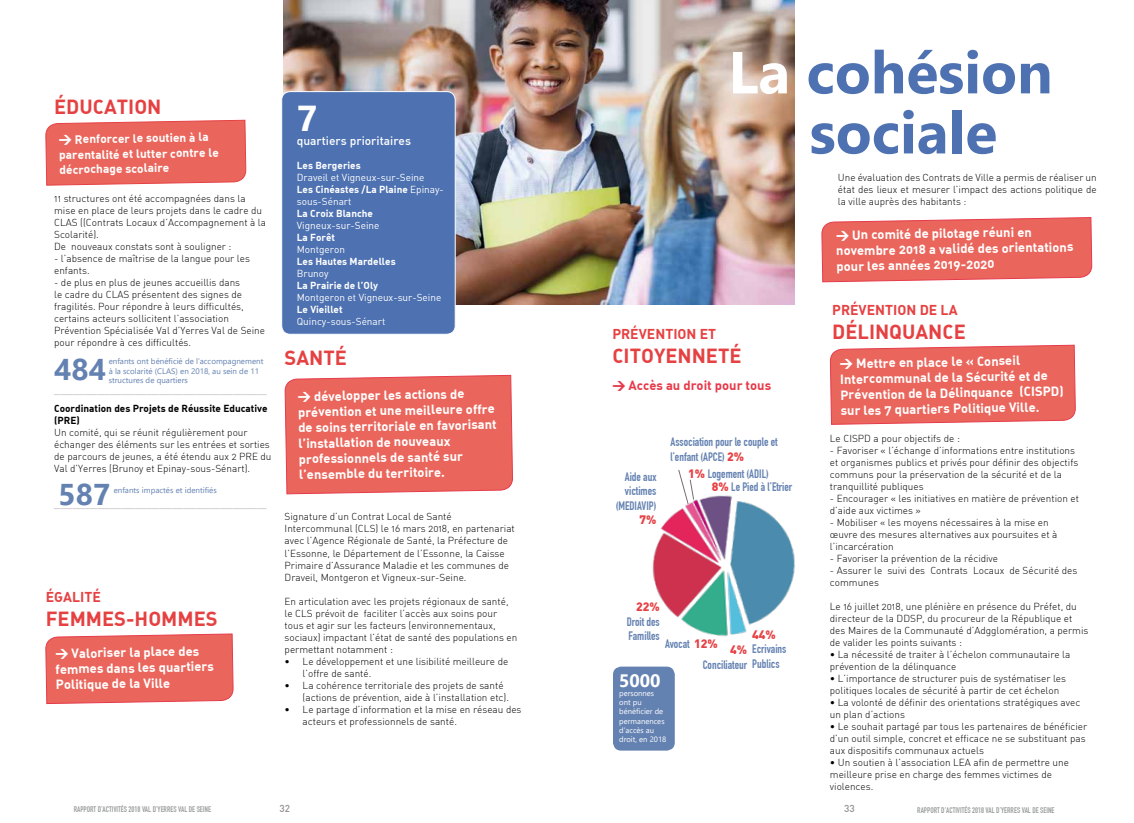
<style>
.page{position:relative;width:1134px;height:823px;background:#fff}
.page>*{position:absolute;margin:0;border:0;box-sizing:border-box;transform-origin:0 0}
.t1{font:700 59px/60px "Segoe UI";color:#4d71b1;text-align:center}
.t2{font:700 36px "Segoe UI";color:#fff}
.t3{font:700 30px "Segoe UI";color:#6381b1}
.t4{font:700 20px "DIN Alternate";color:#e64142}
.t5{font:700 18px "Segoe UI";color:#fff}
.t6{font:700 14px "DIN Alternate";color:#e64142}
.t7{font:700 13px/15.6px "DIN Alternate";color:#fff}
.t8{font:700 13px "DIN Alternate";color:#e63a4a}
.t9{font:700 12px/14.4px "DIN Condensed";color:#6381b1}
.t10{font:700 12px/15.6px "DIN Alternate";color:#fff}
.t11{font:500 12px "DIN";color:#fff}
.t12{font:900 12px "DIN";color:#e64144}
.t13{font:300 10px/12px "DIN Alternate";color:#000}
.t14{font:10px/12px "DIN Alternate";color:#fff}
.t15{font:300 10px/12px "DIN";color:#000;text-align:justify}
.t16{font:700 10px "DIN Alternate";color:#fff}
.t17{font:700 10px/12px "DIN Alternate";color:#000}
.t18{font:500 10px "DIN";color:#96908e}
.t19{font:8px/9.6px "Segoe UI";color:#6381b1}
.t20{font:700 8px "DIN Condensed";color:#9c9e9f}
.t21{font:7.7px/9.2px "Segoe UI";color:#fff}
.t22{font:300 6px "DIN";color:#7b6c72}
.s1{font-family:"DIN";font-weight:900;font-size:13px}
.s2{font-family:"DIN";font-weight:900}
.s3{font-weight:700}
.s4{color:#fff}
.s5{font-family:"DIN";font-weight:900;color:#e64144}
</style>
<div class="page">
<img style="left:283px;top:0;width:511px;height:304px">
<div style="left:282px;top:92px;width:173px;height:242px;background:#4d71b1;border-radius:9px"></div>
<div style="left:281px;top:91px;width:175px;height:243px;border:1px solid #fff;border-radius:9px"></div>
<svg style="left:821px;top:217px;width:271px;height:66px;background:#eb7169"></svg>
<svg style="left:45px;top:119px;width:202px;height:67px;background:#eb7068"></svg>
<svg style="left:284px;top:374px;width:229px;height:120px;background:#ea6c63"></svg>
<img style="left:652px;top:495px;width:143px;height:142px">
<svg style="left:678px;top:470px;width:16px;height:34px"></svg>
<div style="left:613px;top:666px;width:62px;height:84px;background:#6381b1;border-radius:8px"></div>
<svg style="left:829px;top:344px;width:247px;height:81px;background:#eb6f67"></svg>
<svg style="left:45px;top:633px;width:189px;height:71px;background:#eb6e66"></svg>
<h3 class="t4" style="left:54px;top:94px;width:109px">ÉDUCATION</h3>
<p class="t10" style="left:59px;top:131px;width:161px;rotate:-1deg"><span class="s1">&gt;</span> Renforcer le soutien à la parentalité et lutter contre le</p>
<p class="t10" style="left:59px;top:161px;width:111px;rotate:-1deg">décrochage scolaire</p>
<p class="t13" style="left:54px;top:192px;width:213px">11 structures ont été accompagnées dans la mise en place de leurs projets dans le cadre du CLAS ((Contrats Locaux d’Accompagnement à la Scolarité).<br>De nouveaux constats sont à souligner :</p>
<p class="t13" style="left:54px;top:252px;width:197px">- l’absence de maîtrise de la langue pour les enfants.</p>
<p class="t13" style="left:54px;top:276px;width:212px">- de plus en plus de jeunes accueillis dans<br>le cadre du CLAS présentent des signes de fragilités. Pour répondre à leurs difficultés, certains acteurs sollicitent l’association Prévention Spécialisée Val d’Yerres Val de Seine pour répondre à ces difficultés.</p>
<h3 class="t3" style="left:54px;top:341px;width:53px">484</h3>
<p class="t19" style="left:109px;top:355px;width:156px">enfants ont bénéficié de l’accompagnement à la scolarité (CLAS) en 2018, au sein de 11 structures de quartiers</p>
<p class="t22" style="left:54px;top:388px;width:214px">_____________________________________________________________________</p>
<p class="t17" style="left:54px;top:402px;width:215px">Coordination des Projets de Réussite Educative (PRE)</p>
<p class="t13" style="left:54px;top:426px;width:219px">Un comité, qui se réunit régulièrement pour échanger des éléments sur les entrées et sorties de parcours de jeunes, a été étendu aux 2 PRE du Val d’Yerres (Brunoy et Epinay-sous-Sénart).</p>
<p class="t22" style="left:54px;top:502px;width:214px">_____________________________________________________________________</p>
<h3 class="t3" style="left:59px;top:465px;width:53px">587</h3>
<p class="t19" style="left:114px;top:484px;width:104px">enfants impactés et identifiés</p>
<h3 class="t6" style="left:46px;top:588px;width:57px">ÉGALITÉ</h3>
<h3 class="t4" style="left:46px;top:605px;width:173px">FEMMES-HOMMES</h3>
<h3 class="t7" style="left:55px;top:644px;width:160px;rotate:-1deg"><span class="s2">&gt;</span> Valoriser la place des femmes dans les quartiers<br>Politique de la Ville</h3>
<h2 class="t2" style="left:297px;top:84px;width:22px">7</h2>
<p class="t11" style="left:297px;top:133px;width:116px">quartiers prioritaires</p>
<p class="t16" style="left:297px;top:159px;width:65px">Les Bergeries</p>
<p class="t14" style="left:297px;top:171px;width:148px">Draveil et Vigneux-sur-Seine<br><span class="s3">Les Cinéastes /La Plaine</span> Epinay&shy;sous-Sénart</p>
<p class="t16" style="left:297px;top:207px;width:78px">La Croix Blanche</p>
<p class="t14" style="left:297px;top:219px;width:84px">Vigneux-sur-Seine</p>
<p class="t16" style="left:297px;top:231px;width:40px">La Forêt</p>
<p class="t14" style="left:297px;top:243px;width:50px">Montgeron</p>
<p class="t16" style="left:297px;top:255px;width:100px">Les Hautes Mardelles</p>
<p class="t14" style="left:297px;top:267px;width:33px">Brunoy</p>
<p class="t16" style="left:297px;top:279px;width:83px">La Prairie de l’Oly</p>
<p class="t14" style="left:297px;top:291px;width:146px">Montgeron et Vigneux-sur-Seine</p>
<p class="t16" style="left:297px;top:303px;width:47px">Le Vieillet</p>
<p class="t14" style="left:297px;top:315px;width:90px">Quincy-sous-Sénart</p>
<h3 class="t4" style="left:285px;top:345px;width:64px">SANTÉ</h3>
<h3 class="t7" style="left:298px;top:388px;width:200px;rotate:-1deg"><span class="s2">&gt;</span> développer les actions de prévention et une meilleure offre de soins territoriale en favorisant l’installation de nouveaux professionnels de santé sur l’ensemble du territoire.</h3>
<p class="t13" style="left:285px;top:510px;width:232px">Signature d’un Contrat Local de Santé Intercommunal (CLS) le 16 mars 2018, en partenariat avec l’Agence Régionale de Santé, la Préfecture de l’Essonne, le Département de l’Essonne, la Caisse Primaire d’Assurance Maladie et les communes de Draveil, Montgeron et Vigneux-sur-Seine.</p>
<p class="t13" style="left:285px;top:594px;width:234px">En articulation avec les projets régionaux de santé, le CLS prévoit de faciliter l’accès aux soins pour tous et agir sur les facteurs (environnementaux, sociaux) impactant l’état de santé des populations en permettant notamment :</p>
<p class="t13" style="left:303px;top:654px;width:207px;text-indent:-18px">• Le développement et une lisibilité meilleure de l’offre de santé.</p>
<p class="t13" style="left:303px;top:678px;width:208px;text-indent:-18px">• La cohérence territoriale des projets de santé (actions de prévention, aide à l’installation etc).</p>
<p class="t13" style="left:303px;top:702px;width:220px;text-indent:-18px">• Le partage d’information et la mise en réseau des acteurs et professionnels de santé.</p>
<h1 class="t1" style="left:728px;top:38px;width:326px"><span class="s4">La</span> cohésion sociale</h1>
<p class="t15" style="left:838px;top:171px;width:260px">Une évaluation des Contrats de Ville a permis de réaliser un état des lieux et mesurer l’impact des actions politique de la ville auprès des habitants :</p>
<h3 class="t7" style="left:836px;top:226px;width:239px;rotate:-1deg"><span class="s2">&gt;</span> Un comité de pilotage réuni en novembre 2018 a validé des orientations pour les années 2019-2020</h3>
<h3 class="t6" style="left:612px;top:324px;width:105px">PRÉVENTION ET</h3>
<h3 class="t4" style="left:612px;top:342px;width:131px">CITOYENNETÉ</h3>
<h3 class="t8" style="left:612px;top:377px;width:160px"><span class="s2">&gt;</span> Accès au droit pour tous</h3>
<p class="t9" style="left:616px;top:469px;width:42px;text-align:right">Aide aux victimes (MEDIAVIP)</p>
<p class="t12" style="left:639px;top:511px;width:18px">7%</p>
<p class="t9" style="left:670px;top:435px;width:109px">Association pour le couple et l’enfant (APCE) <span class="s5">2%</span></p>
<p class="t9" style="left:712px;top:479px;width:82px"><span class="s5">8%</span> Le Pied à l’Etrier</p>
<p class="t9" style="left:688px;top:466px;width:82px"><span class="s5">1%</span> Logement (ADIL)</p>
<p class="t12" style="left:636px;top:598px;width:25px">22%</p>
<p class="t9" style="left:627px;top:614px;width:35px">Droit des<br>Familles</p>
<p class="t12" style="left:752px;top:626px;width:25px">44%</p>
<p class="t9" style="left:752px;top:641px;width:36px">Ecrivains<br>Publics</p>
<p class="t9" style="left:665px;top:636px;width:54px">Avocat <span class="s5">12%</span></p>
<p class="t12" style="left:730px;top:641px;width:18px">4%</p>
<p class="t9" style="left:703px;top:657px;width:46px">Conciliateur</p>
<h3 class="t5" style="left:619px;top:663px;width:43px">5000</h3>
<p class="t21" style="left:619px;top:687px;width:49px">personnes ont pu bénéficier de permanences d’accès au droit, en 2018</p>
<h3 class="t6" style="left:832px;top:300px;width:127px">PRÉVENTION DE LA</h3>
<h3 class="t4" style="left:832px;top:318px;width:135px">DÉLINQUANCE</h3>
<h3 class="t7" style="left:840px;top:355px;width:225px;rotate:-1deg"><span class="s2">&gt;</span> Mettre en place le « Conseil Intercommunal de la Sécurité et de Prévention de la Délinquance (CISPD) sur les 7 quartiers Politique Ville.</h3>
<p class="t13" style="left:830px;top:432px;width:131px">Le CISPD a pour objectifs de :</p>
<p class="t13" style="left:830px;top:444px;width:250px">- Favoriser « l’échange d’informations entre institutions et organismes publics et privés pour définir des objectifs communs pour la préservation de la sécurité et de la tranquillité publiques</p>
<p class="t13" style="left:830px;top:492px;width:251px">- Encourager « les initiatives en matière de prévention et d’aide aux victimes »</p>
<p class="t13" style="left:830px;top:516px;width:229px">- Mobiliser « les moyens nécessaires à la mise en œuvre des mesures alternatives aux poursuites et à l’incarcération</p>
<p class="t13" style="left:830px;top:552px;width:170px">- Favoriser la prévention de la récidive</p>
<p class="t13" style="left:830px;top:564px;width:249px">- Assurer le suivi des Contrats Locaux de Sécurité des communes</p>
<p class="t13" style="left:830px;top:600px;width:260px">Le 16 juillet 2018, une plénière en présence du Préfet, du directeur de la DDSP, du procureur de la République et des Maires de la Communauté d’Adgglomération, a permis de valider les points suivants :</p>
<p class="t13" style="left:830px;top:648px;width:242px">• La nécessité de traiter à l’échelon communautaire la prévention de la délinquance</p>
<p class="t13" style="left:830px;top:672px;width:238px">• L’importance de structurer puis de systématiser les politiques locales de sécurité à partir de cet échelon</p>
<p class="t13" style="left:830px;top:696px;width:252px">• La volonté de définir des orientations stratégiques avec un plan d’actions</p>
<p class="t13" style="left:830px;top:720px;width:259px">• Le souhait partagé par tous les partenaires de bénéficier d’un outil simple, concret et efficace ne se substituant pas aux dispositifs communaux actuels</p>
<p class="t13" style="left:830px;top:756px;width:241px">• Un soutien à l’association LEA afin de permettre une meilleure prise en charge des femmes victimes de violences.</p>
<p class="t20" style="left:74px;top:804px;width:139px">RAPPORT D’ACTIVITÉS 2018 VAL D’YERRES VAL DE SEINE</p>
<p class="t18" style="left:280px;top:801px;width:12px">32</p>
<p class="t18" style="left:844px;top:802px;width:12px">33</p>
<p class="t20" style="left:917px;top:804px;width:139px">RAPPORT D’ACTIVITÉS 2018 VAL D’YERRES VAL DE SEINE</p>
</div>
